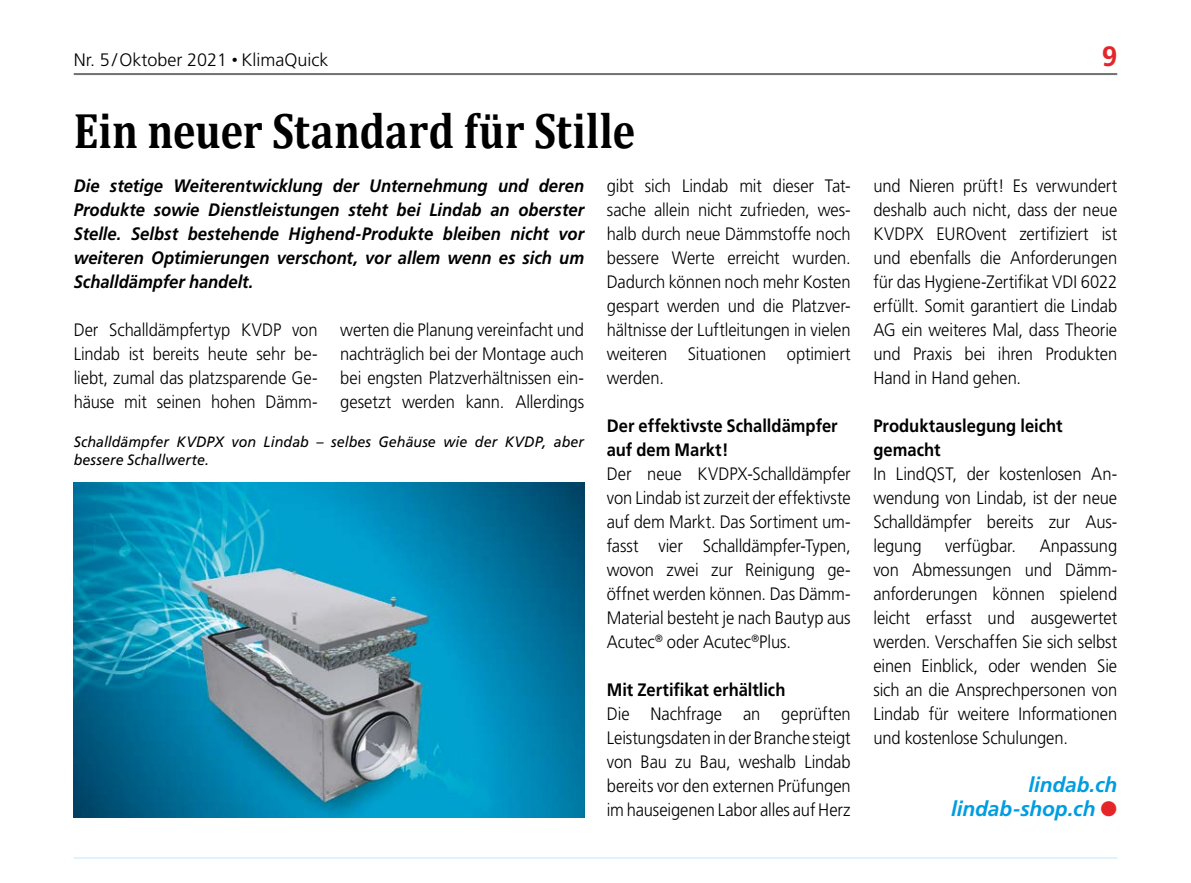
<style>
.page{position:relative;width:1191px;height:883px;background:#fff}
.page>*{position:absolute;margin:0;border:0;box-sizing:border-box;transform-origin:0 0}
.Haupttitel_Quick_11{font:700 50px "Cambria";letter-spacing:.005em;color:#000;scale:.86 1}
.t1{font:700 28px "Frutiger";color:#e4252a}
.Webadresse_Quick_11{font:italic 700 21px "Frutiger";letter-spacing:-.005em;color:#009de0}
.Grundtext_Quick_11{font:300 18px/24px "Frutiger";letter-spacing:-.005em;color:#000;text-align:justify;scale:.92 1}
.Lead_Quick_11{font:italic 700 18px/24px "Frutiger";color:#000;text-align:justify;scale:.92 1}
.Zwischentitel_Quick{font:700 18px/24px "Frutiger";color:#000;scale:.92 1}
.Grundtext_Quick_11-2{font:300 18px "Frutiger";letter-spacing:-.005em;color:#000}
.Legende_Quick_11{font:italic 15px/18px "Frutiger";letter-spacing:.005em;color:#000;scale:.95 1}
.s1{font-size:12px}
.s2{color:#e4252a}
</style>
<div class="page">
<hr style="left:74px;top:73px;width:1043px;height:2px;background:#707172">
<hr style="left:74px;top:857px;width:1043px;height:2px;background:#e0f2fb">
<img style="left:74px;top:482px;width:510px;height:335px">
<p class="Grundtext_Quick_11-2" style="left:74px;top:49px;width:256px">Nr. 5/Oktober 2021 <span class="s1">•</span> KlimaQuick</p>
<h2 class="t1" style="left:1101px;top:39px;width:17px">9</h2>
<p class="Haupttitel_Quick_11" style="left:74px;top:95px;width:654px">Ein neuer Standard für Stille</p>
<p class="Lead_Quick_11" style="left:74px;top:174px;width:556px">Die stetige Weiterentwicklung der Unternehmung und deren Produkte sowie Dienstleistungen steht bei Lindab an oberster Stelle. Selbst bestehende Highend-Produkte bleiben nicht vor weiteren Optimierungen verschont, vor allem wenn es sich um Schalldämpfer handelt.</p>
<p class="Grundtext_Quick_11" style="left:74px;top:318px;width:266px">Der Schalldämpfertyp KVDP von Lindab ist bereits heute sehr be&shy;liebt, zumal das platzsparende Ge&shy;häuse mit seinen hohen Dämm-</p>
<p class="Grundtext_Quick_11" style="left:340px;top:318px;width:266px">werten die Planung vereinfacht und nachträglich bei der Montage auch bei engsten Platzverhältnissen ein&shy;gesetzt werden kann. Allerdings</p>
<p class="Legende_Quick_11" style="left:74px;top:433px;width:539px">Schalldämpfer KVDPX von Lindab – selbes Gehäuse wie der KVDP, aber bessere Schallwerte.</p>
<p class="Grundtext_Quick_11" style="left:607px;top:174px;width:267px">gibt sich Lindab mit dieser Tat&shy;sache allein nicht zufrieden, wes&shy;halb durch neue Dämmstoffe noch bessere Werte erreicht wurden.<br>Dadurch können noch mehr Kosten gespart werden und die Platzver&shy;hältnisse der Luftleitungen in vielen weiteren Situationen optimiert werden.</p>
<p class="Zwischentitel_Quick" style="left:607px;top:414px;width:252px">Der effektivste Schalldämpfer auf dem Markt!</p>
<p class="Grundtext_Quick_11" style="left:607px;top:462px;width:267px">Der neue KVDPX-Schalldämpfer von Lindab ist zurzeit der effektivste auf dem Markt. Das Sortiment um&shy;fasst vier Schalldämpfer-Typen, wovon zwei zur Reinigung ge&shy;öffnet werden können. Das Dämm-Material besteht je nach Bautyp aus Acutec<sup>®</sup> oder Acutec<sup>®</sup>Plus.</p>
<p class="Zwischentitel_Quick" style="left:607px;top:678px;width:196px">Mit Zertifikat erhältlich</p>
<p class="Grundtext_Quick_11" style="left:607px;top:702px;width:266px">Die Nachfrage an geprüften Leistungsdaten in der Branche steigt von Bau zu Bau, weshalb Lindab bereits vor den externen Prüfungen im hauseigenen Labor alles auf Herz</p>
<p class="Grundtext_Quick_11" style="left:873px;top:174px;width:267px">und Nieren prüft! Es verwundert deshalb auch nicht, dass der neue KVDPX EUROvent zertifiziert ist und ebenfalls die Anforderungen für das Hygiene-Zertifikat VDI 6022 erfüllt. Somit garantiert die Lindab AG ein weiteres Mal, dass Theorie und Praxis bei ihren Produkten Hand in Hand gehen.</p>
<p class="Zwischentitel_Quick" style="left:873px;top:414px;width:207px">Produktauslegung leicht gemacht</p>
<p class="Grundtext_Quick_11" style="left:873px;top:462px;width:266px">In LindQST, der kostenlosen An&shy;wendung von Lindab, ist der neue Schalldämpfer bereits zur Aus&shy;legung</p>
<p class="Grundtext_Quick_11" style="left:945px;top:534px;width:79px">verfügbar.</p>
<p class="Grundtext_Quick_11" style="left:873px;top:534px;width:266px;text-indent:166px">Anpassung von Abmessungen und Dämm&shy;anforderungen können spielend leicht erfasst und ausgewertet werden. Verschaffen Sie sich selbst einen Einblick, oder wenden Sie sich an die Ansprechpersonen von Lindab für weitere Informationen und kostenlose Schulungen.</p>
<p class="Webadresse_Quick_11" style="left:1028px;top:772px;width:90px">lindab.ch</p>
<p class="Webadresse_Quick_11" style="left:951px;top:796px;width:167px">lindab-shop.ch <span class="s2">●</span></p>
</div>
